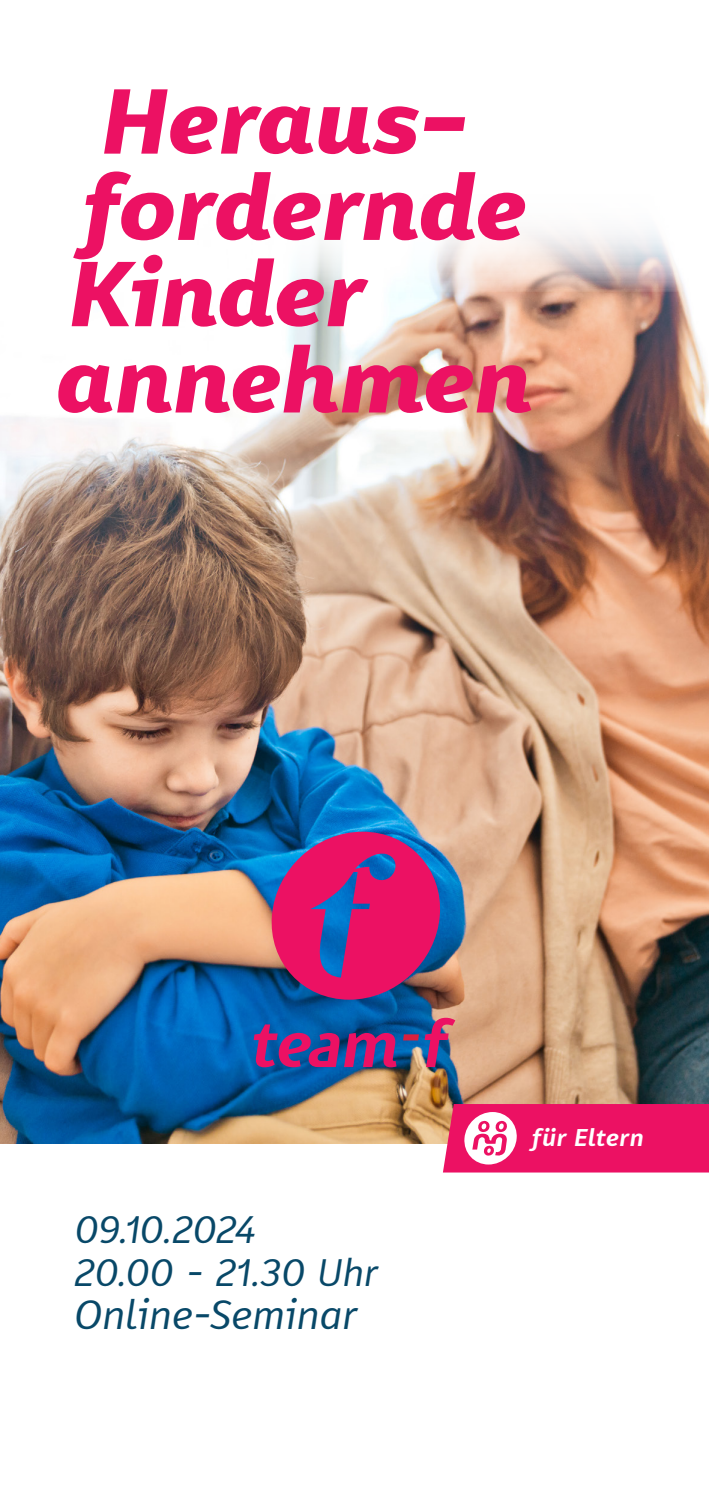
<style>
.page{position:relative;width:709px;height:1503px;background:#fff}
.page>*{position:absolute;margin:0;border:0;box-sizing:border-box;transform-origin:0 0}
.team-f_Titel{font:italic 900 90px "Karbid Pro";letter-spacing:-.02em;color:#ec1163}
.team-f_Fliesstext{font:italic 40px "Karbid Text Pro";letter-spacing:-.005em;color:#084868}
.team-f_Fliesstext-2{font:italic 37.5px "Karbid Text Pro";letter-spacing:-.02em;color:#084868}
.team-f_Fliesstext-3{font:italic 700 23.75px "Karbid Text Pro";letter-spacing:.005em;color:#fff}
</style>
<div class="page">
<img style="left:0;top:291px;width:709px;height:852px">
<svg style="left:443px;top:1104px;width:266px;height:68px;background:#ed2a71"></svg>
<svg style="left:268px;top:831px;width:175px;height:168px;background:#a3317b"></svg>
<svg style="left:254px;top:1024px;width:142px;height:43px;background:#6a3885"></svg>
<svg style="left:403px;top:1017px;width:52px;height:50px;background:#6a5989"></svg>
<p class="team-f_Titel" style="left:100px;top:61px;width:371px">Heraus-</p>
<p class="team-f_Titel" style="left:83px;top:147px;width:446px">fordernde</p>
<p class="team-f_Titel" style="left:68px;top:233px;width:299px">Kinder</p>
<p class="team-f_Titel" style="left:55px;top:319px;width:478px">annehmen</p>
<p class="team-f_Fliesstext-2" style="left:74px;top:1204px;width:184px">09.10.2024</p>
<p class="team-f_Fliesstext-2" style="left:74px;top:1248px;width:305px">20.00 - 21.30 Uhr</p>
<p class="team-f_Fliesstext" style="left:74px;top:1288px;width:284px">Online-Seminar</p>
<p class="team-f_Fliesstext-3" style="left:532px;top:1121px;width:114px">für Eltern</p>
</div>
